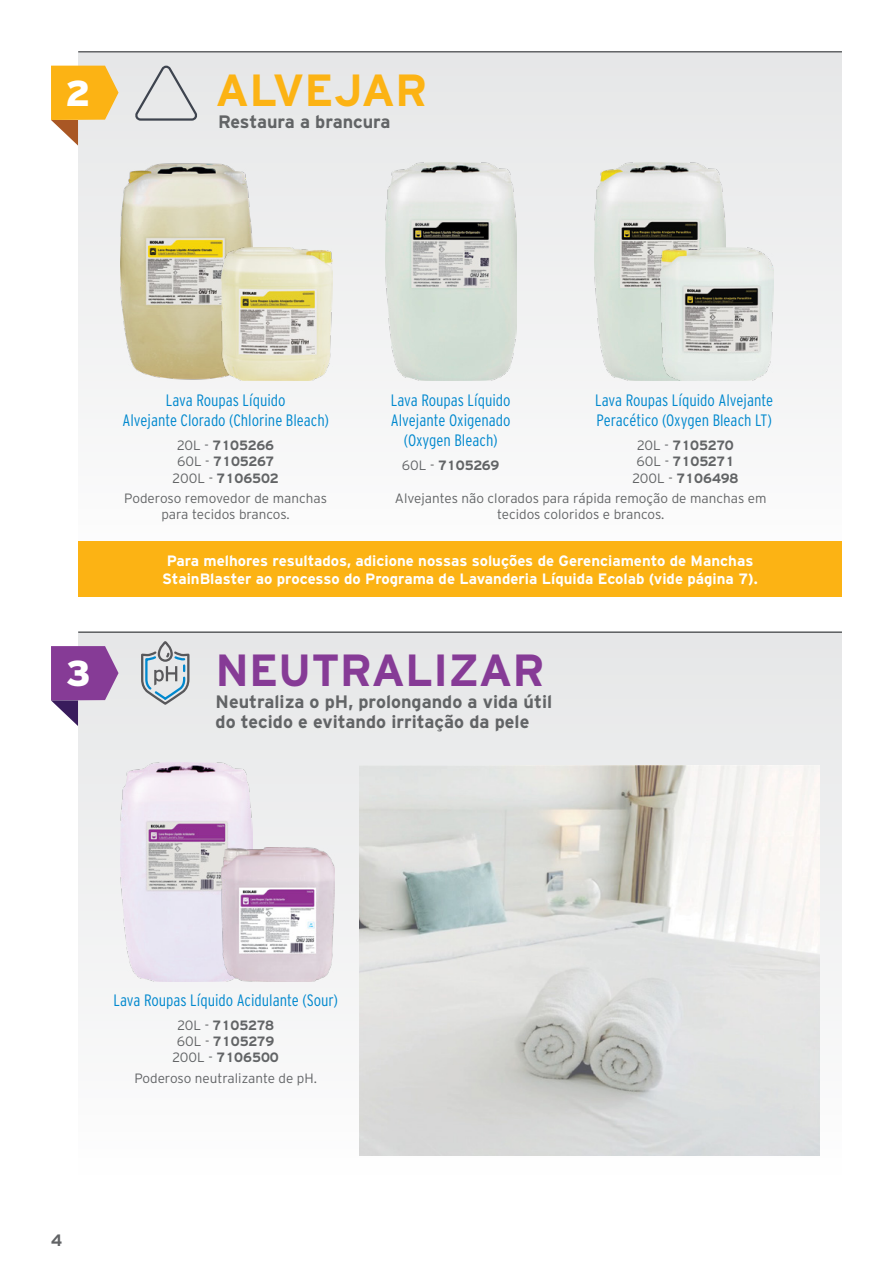
<style>
.page{position:relative;width:893px;height:1263px;background:#fff}
.page>*{position:absolute;margin:0;border:0;box-sizing:border-box;transform-origin:0 0}
.t1{font:700 45px "Interstate";color:#863b96}
.t2{font:700 45px "Interstate";color:#fcb314}
.t3{font:900 36px "Interstate";color:#fff}
.t4{font:700 18px/19.5px "Interstate";color:#626466}
.t5{font:300 condensed 16.5px/19.8px "Interstate";color:#0088ce;text-align:center}
.t6{font:700 16.5px "Interstate";color:#626466}
.t7{font:700 15px/18px "Interstate";color:#fff;text-align:center}
.t8{font:300 13.5px/16.2px "Interstate";color:#626466;text-align:center}
.t9{font:700 13.5px/16.2px "Interstate";color:#626466;text-align:center}
.s1{font-weight:300}
</style>
<div class="page">
<div style="left:78px;top:51px;width:764px;height:518px;background:#f2f3f3"></div>
<div style="left:78px;top:631px;width:764px;height:548px;background:linear-gradient(to bottom,#e5e6e7,#fdfcfd)"></div>
<hr style="left:78px;top:51px;width:764px;height:2px;background:#626466">
<hr style="left:78px;top:631px;width:764px;height:2px;background:#626466">
<img style="left:359px;top:765px;width:461px;height:390px">
<svg style="left:51px;top:646px;width:68px;height:80px;background:#a374af"></svg>
<img style="left:121px;top:163px;width:131px;height:217px">
<svg style="left:51px;top:66px;width:68px;height:80px"></svg>
<svg style="left:135px;top:66px;width:62px;height:55px"></svg>
<img style="left:221px;top:247px;width:112px;height:134px">
<img style="left:594px;top:163px;width:132px;height:218px">
<img style="left:385px;top:163px;width:131px;height:218px">
<img style="left:660px;top:247px;width:114px;height:134px">
<div style="left:78px;top:542px;width:764px;height:55px;background:#fcb314"></div>
<svg style="left:140px;top:640px;width:51px;height:66px;background:#bcc6cc"></svg>
<img style="left:121px;top:763px;width:131px;height:218px">
<img style="left:221px;top:847px;width:113px;height:134px">
<h2 class="t3" style="left:66px;top:72px;width:27px">2</h2>
<h1 class="t2" style="left:216px;top:65px;width:213px">ALVEJAR</h1>
<p class="t4" style="left:218px;top:112px;width:174px">Restaura a brancura</p>
<h2 class="t3" style="left:66px;top:653px;width:26px">3</h2>
<p class="t5" style="left:122px;top:390px;width:208px">Lava Roupas Líquido<br>Alvejante Clorado (Chlorine Bleach)</p>
<p class="t9" style="left:173px;top:437px;width:108px"><span class="s1">20L -</span> 7105266<br><span class="s1">60L -</span> 7105267<br><span class="s1">200L -</span> 7106502</p>
<p class="t5" style="left:391px;top:390px;width:121px">Lava Roupas Líquido<br>Alvejante Oxigenado (Oxygen Bleach)</p>
<p class="t5" style="left:595px;top:390px;width:180px;text-align:left">Lava Roupas Líquido Alvejante<br>Peracético (Oxygen Bleach LT)</p>
<p class="t9" style="left:632px;top:437px;width:108px"><span class="s1">20L -</span> 7105270<br><span class="s1">60L -</span> 7105271<br><span class="s1">200L -</span> 7106498</p>
<p class="t9" style="left:402px;top:457px;width:99px"><span class="s1">60L -</span> 7105269</p>
<p class="t8" style="left:124px;top:490px;width:204px">Poderoso removedor de manchas para tecidos brancos.</p>
<p class="t8" style="left:395px;top:490px;width:373px">Alvejantes não clorados para rápida remoção de manchas em tecidos coloridos e brancos.</p>
<p class="t7" style="left:162px;top:551px;width:597px">Para melhores resultados, adicione nossas soluções de Gerenciamento de Manchas<br>StainBlaster ao processo do Programa de Lavanderia Líquida Ecolab (vide página 7).</p>
<h1 class="t1" style="left:216px;top:645px;width:331px">NEUTRALIZAR</h1>
<p class="t4" style="left:216px;top:692px;width:338px">Neutraliza o pH, prolongando a vida útil do tecido e evitando irritação da pele</p>
<p class="t5" style="left:113px;top:990px;width:226px">Lava Roupas Líquido Acidulante (Sour)</p>
<p class="t9" style="left:172px;top:1017px;width:108px"><span class="s1">20L -</span> 7105278<br><span class="s1">60L -</span> 7105279<br><span class="s1">200L -</span> 7106500</p>
<p class="t8" style="left:134px;top:1070px;width:184px">Poderoso neutralizante de pH.</p>
<p class="t6" style="left:51px;top:1231px;width:12px">4</p>
</div>
